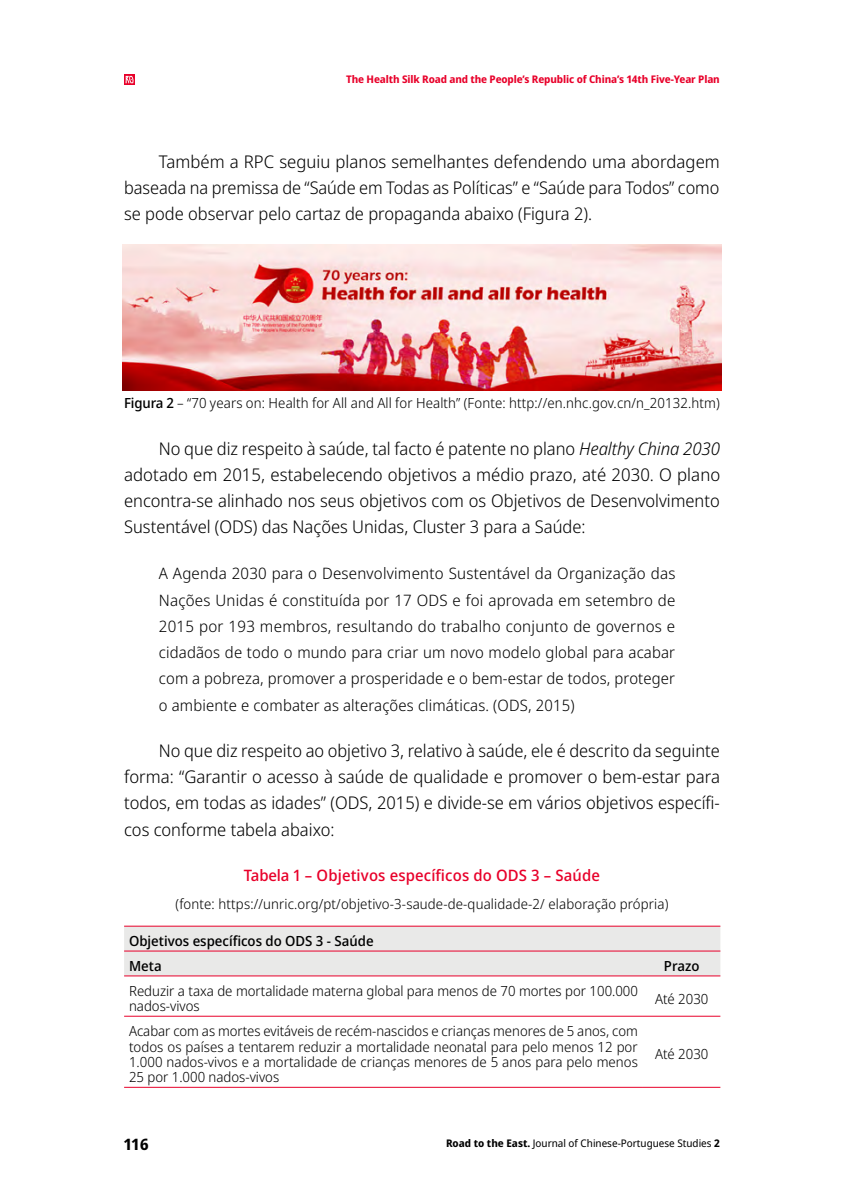
<style>
.page{position:relative;width:844px;height:1191px;background:#fff}
.page>*{position:absolute;margin:0;border:0;box-sizing:border-box;transform-origin:0 0}
.Texto{font:300 17.5px/26.2px "Noto Sans Display";color:#000;text-align:justify}
.Texto_Citação{font:300 15.75px/26.2px "Noto Sans Display";letter-spacing:.01em;color:#000;text-align:justify}
.Tabelas_Titulo{font:500 15.75px "Noto Sans Display";letter-spacing:.01em;color:#e8002a}
.t1{font:700 15.75px "Noto Sans Display";color:#000}
.Texto_Tabelas{font:300 14px/15.4px "Noto Sans Display";color:#000}
.Legendas{font:300 14px "Noto Sans Display";letter-spacing:.01em;color:#000}
.Texto_Tabelas-2{font:500 14px "Noto Sans Display";color:#000}
.t2{font:700 10.5px "Noto Sans Display";letter-spacing:-.01em;color:#e8002a}
.t3{font:10.5px "Noto Sans Display";color:#000}
.s1{font-weight:500}
.s2{font-style:italic}
.s3{font-weight:700}
</style>
<div class="page">
<img style="left:123px;top:244px;width:597px;height:146px">
<div style="left:124px;top:927px;width:596px;height:48px;background:#e9e9e8"></div>
<hr style="left:124px;top:1016px;width:518px;height:1px;background:#e8002a">
<hr style="left:642px;top:1016px;width:78px;height:1px;background:#e8002a">
<hr style="left:124px;top:1087px;width:518px;height:1px;background:#e8002a">
<hr style="left:642px;top:1087px;width:78px;height:1px;background:#e8002a">
<hr style="left:124px;top:926px;width:518px;height:1px;background:#e8002a">
<hr style="left:642px;top:926px;width:78px;height:1px;background:#e8002a">
<hr style="left:124px;top:950px;width:518px;height:1px;background:#e8002a">
<hr style="left:642px;top:950px;width:78px;height:1px;background:#e8002a">
<hr style="left:124px;top:975px;width:518px;height:1px;background:#e8002a">
<hr style="left:642px;top:975px;width:78px;height:1px;background:#e8002a">
<svg style="left:124px;top:74px;width:11px;height:11px"></svg>
<svg style="left:125px;top:76px;width:8px;height:7px"></svg>
<p class="t2" style="left:346px;top:72px;width:375px">The Health Silk Road and the People’s Republic of China’s 14th Five-Year Plan</p>
<p class="Texto" style="left:124px;top:148px;width:597px;text-indent:35px">Também a RPC seguiu planos semelhantes defendendo uma abordagem baseada na premissa de “Saúde em Todas as Políticas” e “Saúde para Todos” como se pode observar pelo cartaz de propaganda abaixo (Figura 2).</p>
<p class="Legendas" style="left:124px;top:393px;width:597px"><span class="s1">Figura 2</span> – “70 years on: Health for All and All for Health” (Fonte: http://en.nhc.gov.cn/n_20132.htm)</p>
<p class="Texto" style="left:124px;top:435px;width:597px;text-indent:35px">No que diz respeito à saúde, tal facto é patente no plano <span class="s2">Healthy China 2030 </span>adotado em 2015, estabelecendo objetivos a médio prazo, até 2030. O plano encontra-se alinhado nos seus objetivos com os Objetivos de Desenvolvimento Sustentável (ODS) das Nações Unidas, Cluster 3 para a Saúde:</p>
<p class="Texto_Citação" style="left:159px;top:561px;width:518px">A Agenda 2030 para o Desenvolvimento Sustentável da Organização das Nações Unidas é constituída por 17 ODS e foi aprovada em setembro de 2015 por 193 membros, resultando do trabalho conjunto de governos e cidadãos de todo o mundo para criar um novo modelo global para acabar com a pobreza, promover a prosperidade e o bem-estar de todos, proteger o ambiente e combater as alterações climáticas. (ODS, 2015)</p>
<p class="Texto" style="left:124px;top:737px;width:597px;text-indent:35px">No que diz respeito ao objetivo 3, relativo à saúde, ele é descrito da seguinte forma: “Garantir o acesso à saúde de qualidade e promover o bem-estar para todos, em todas as idades” (ODS, 2015) e divide-se em vários objetivos específi&shy;cos conforme tabela abaixo:</p>
<p class="Tabelas_Titulo" style="left:244px;top:864px;width:357px">Tabela 1 – Objetivos específicos do ODS 3 – Saúde</p>
<p class="Legendas" style="left:175px;top:894px;width:494px">(fonte: https://unric.org/pt/objetivo-3-saude-de-qualidade-2/ elaboração própria)</p>
<p class="Texto_Tabelas-2" style="left:129px;top:931px;width:246px">Objetivos específicos do ODS 3 - Saúde</p>
<p class="Texto_Tabelas-2" style="left:129px;top:956px;width:34px">Meta</p>
<p class="Texto_Tabelas-2" style="left:663px;top:956px;width:37px">Prazo</p>
<p class="Texto_Tabelas" style="left:129px;top:983px;width:510px">Reduzir a taxa de mortalidade materna global para menos de 70 mortes por 100.000 nados-vivos</p>
<p class="Texto_Tabelas" style="left:654px;top:991px;width:55px">Até 2030</p>
<p class="Texto_Tabelas" style="left:129px;top:1023px;width:510px;text-align:justify">Acabar com as mortes evitáveis de recém-nascidos e crianças menores de 5 anos, com todos os países a tentarem reduzir a mortalidade neonatal para pelo menos 12 por 1.000 nados-vivos e a mortalidade de crianças menores de 5 anos para pelo menos 25 por 1.000 nados-vivos</p>
<p class="Texto_Tabelas" style="left:654px;top:1046px;width:55px">Até 2030</p>
<p class="t1" style="left:124px;top:1133px;width:26px">116</p>
<p class="t3" style="left:446px;top:1135px;width:275px"><span class="s3">Road to the East.</span> Journal of Chinese-Portuguese Studies <span class="s3">2</span></p>
</div>
